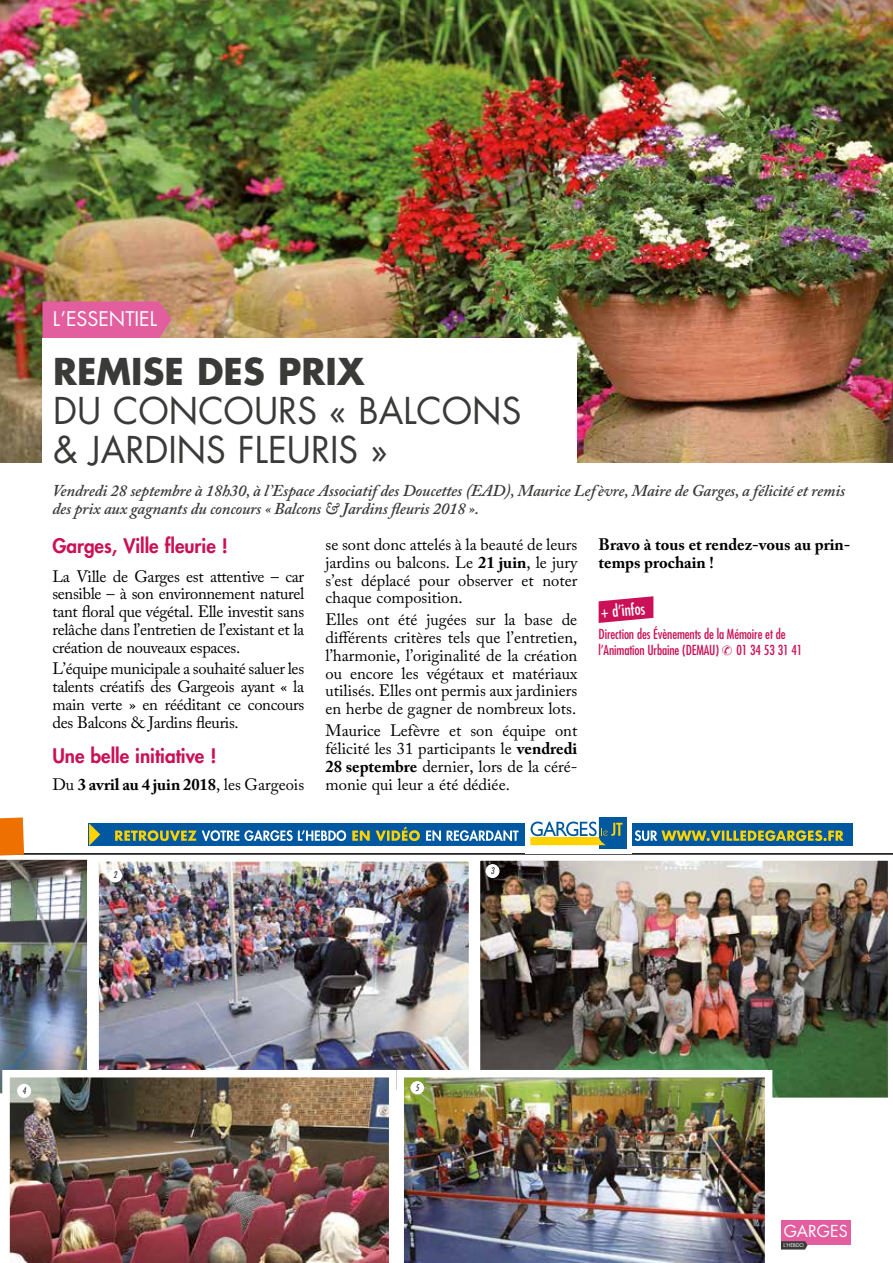
<style>
.page{position:relative;width:893px;height:1263px;background:#fff}
.page>*{position:absolute;margin:0;border:0;box-sizing:border-box;transform-origin:0 0}
.t1{font:36px/39px "Futura";color:#3a3a39}
.t2{font:700 36px "Futura";color:#3a3a39}
.t3{font:19.65px "Futura";color:#fff}
.t4{font:800 19.5px "Futura";color:#ca1157}
.t5{font:16.5px/17.7px "Adobe Caslon Pro";color:#000;text-align:justify}
.t6{font:italic 600 16.5px/18px "Adobe Caslon Pro";letter-spacing:-.01em;color:#3a3a39}
.t7{font:700 16.5px/18px "Adobe Caslon Pro";color:#000}
.t8{font:condensed 16.05px "Futura";color:#fff}
.t9{font:16.05px "Futura";color:#fff}
.t10{font:condensed 13.5px/16.5px "Futura";letter-spacing:-.01em;color:#ca1157}
.t11{font:italic condensed 9px "Futura";color:#3a3a39;scale:.95 1}
.t12{font:5.1px "Futura";color:#fff}
.s1{font-weight:400}
.s2{font-weight:700}
</style>
<div class="page">
<img style="left:0;top:0;width:893px;height:462px">
<img style="left:100px;top:863px;width:367px;height:207px">
<div style="left:91px;top:854px;width:385px;height:243px;border:8px solid #fff"></div>
<img style="left:473px;top:855px;width:415px;height:243px">
<img style="left:396px;top:1070px;width:376px;height:193px">
<img style="left:9px;top:1077px;width:387px;height:186px">
<div style="left:486px;top:864px;width:14px;height:14px;background:#fff;border-radius:50%"></div>
<div style="left:108px;top:868px;width:14px;height:14px;background:#fff;border-radius:50%"></div>
<div style="left:411px;top:1081px;width:13px;height:13px;background:#fff;border-radius:50%"></div>
<hr style="left:0;top:853px;width:893px;height:2px;background:#000">
<svg style="left:599px;top:596px;width:54px;height:27px"></svg>
<svg style="left:43px;top:301px;width:129px;height:37px;background:#df619a"></svg>
<div style="left:43px;top:338px;width:534px;height:125px;background:#fff"></div>
<div style="left:781px;top:1220px;width:69px;height:25px;background:#e25e9e"></div>
<svg style="left:781px;top:1241px;width:26px;height:8px"></svg>
<div style="left:89px;top:823px;width:764px;height:23px;background:#0058a0"></div>
<svg style="left:426px;top:830px;width:93px;height:11px"></svg>
<svg style="left:352px;top:827px;width:68px;height:14px"></svg>
<svg style="left:115px;top:830px;width:231px;height:11px"></svg>
<svg style="left:635px;top:830px;width:209px;height:11px"></svg>
<div style="left:525px;top:813px;width:107px;height:40px;background:#fff"></div>
<svg style="left:530px;top:817px;width:97px;height:32px"></svg>
<img style="left:0;top:817px;width:100px;height:284px">
<p class="t3" style="left:53px;top:306px;width:104px">L’ESSENTIEL</p>
<h1 class="t2" style="left:53px;top:348px;width:313px">REMISE DES PRIX</h1>
<h1 class="t1" style="left:53px;top:392px;width:470px">DU CONCOURS « BALCONS &amp; JARDINS FLEURIS »</h1>
<p class="t6" style="left:52px;top:481px;width:794px">Vendredi 28 septembre à 18h30, à l’Espace Associatif des Doucettes (EAD), Maurice Lef èvre, Maire de Garges, a félicité et remis des prix aux gagnants du concours « Balcons &amp; Jardins fleuris 2018 ».</p>
<p class="t4" style="left:52px;top:534px;width:177px">Garges, Ville fleurie !</p>
<p class="t5" style="left:52px;top:567px;width:253px">La Ville de Garges est attentive – car sensible – à son environnement naturel tant floral que végétal. Elle investit sans relâche dans l’entretien de l’existant et la création de nouveaux espaces.</p>
<p class="t5" style="left:52px;top:660px;width:253px">L’équipe municipale a souhaité saluer les talents créatifs des Gargeois ayant « la main verte » en rééditant ce concours des Balcons &amp; Jardins fleuris.</p>
<p class="t4" style="left:52px;top:743px;width:166px">Une belle initiative !</p>
<p class="t7" style="left:52px;top:775px;width:253px"><span class="s1">Du</span> 3 avril au 4 juin 2018<span class="s1">, les Gargeois</span></p>
<p class="t7" style="left:599px;top:535px;width:253px">Bravo à tous et rendez-vous au prin&shy;temps prochain !</p>
<p class="t8" style="left:600px;top:603px;width:46px;rotate:-5deg">+ d’infos</p>
<p class="t10" style="left:599px;top:626px;width:189px">Direction des Évènements de la Mémoire et de l’Animation Urbaine (DEMAU)</p>
<p class="t5" style="left:325px;top:535px;width:253px">se sont donc attelés à la beauté de leurs jardins ou balcons. Le <span class="s2">21 juin</span>, le jury s’est déplacé pour observer et noter chaque composition.</p>
<p class="t5" style="left:325px;top:611px;width:253px">Elles ont été jugées sur la base de différents critères tels que l’entretien, l’harmonie, l’originalité de la création ou encore les végétaux et matériaux utilisés. Elles ont permis aux jardiniers en herbe de gagner de nombreux lots.</p>
<p class="t5" style="left:325px;top:721px;width:253px">Maurice Lefèvre et son équipe ont félicité les 31 participants le <span class="s2">vendredi 28 septembre</span> dernier, lors de la céré&shy;monie qui leur a été dédiée.</p>
<p class="t10" style="left:736px;top:642px;width:67px">01 34 53 31 41</p>
<p class="t11" style="left:113px;top:870px;width:5px">2</p>
<p class="t11" style="left:491px;top:865px;width:5px">3</p>
<p class="t11" style="left:22px;top:1085px;width:5px">4</p>
<p class="t11" style="left:416px;top:1082px;width:5px">5</p>
<p class="t9" style="left:784px;top:1221px;width:65px">GARGES</p>
<p class="t12" style="left:783px;top:1242px;width:22px">L’HEBDO</p>
</div>
